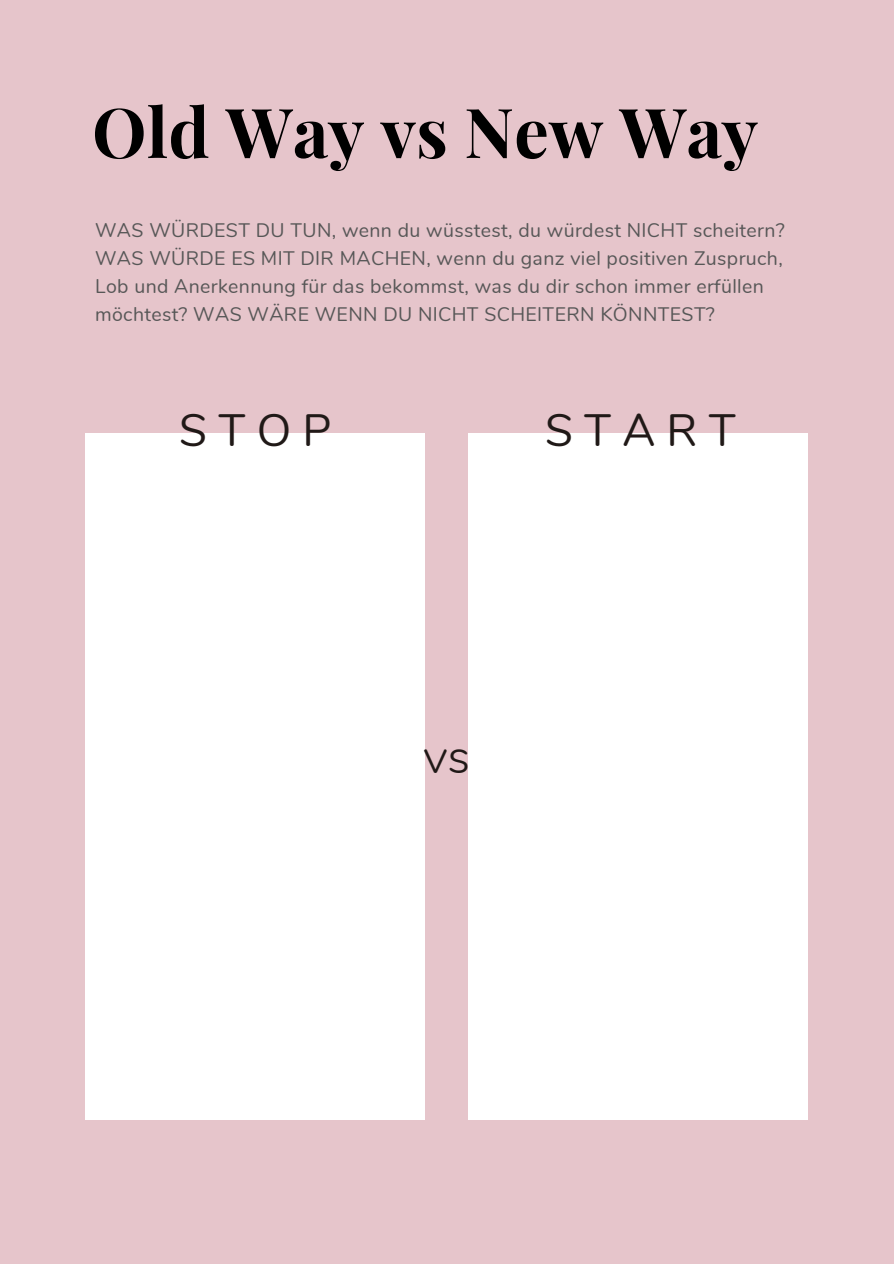
<style>
.page{position:relative;width:894px;height:1264px;background:#fff}
.page>*{position:absolute;margin:0;border:0;box-sizing:border-box;transform-origin:0 0}
.t1{font:700 68.85px "Playfair Display";letter-spacing:.005em;color:#000}
.t2{font:300 47.4px "Nunito";color:#201917}
.t3{font:45.3px "Nunito";letter-spacing:.245em;color:#201917}
.t4{font:19.5px/28.2px "Nunito";letter-spacing:.02em;color:#575757}
</style>
<div class="page">
<div style="left:0;top:0;width:893px;height:1263px;background:#e6c5cb"></div>
<div style="left:86px;top:434px;width:339px;height:685px;background:#fff"></div>
<div style="left:468px;top:434px;width:339px;height:685px;background:#fff"></div>
<h1 class="t1" style="left:92px;top:84px;width:667px">Old Way vs New Way</h1>
<p class="t4" style="left:95px;top:216px;width:690px">WAS WÜRDEST DU TUN, wenn du wüsstest, du würdest NICHT scheitern?<br>WAS WÜRDE ES MIT DIR MACHEN, wenn du ganz viel positiven Zuspruch, Lob und Anerkennung für das bekommst, was du dir schon immer erfüllen möchtest? WAS WÄRE WENN DU NICHT SCHEITERN KÖNNTEST?</p>
<h2 class="t3" style="left:179px;top:400px;width:154px">STOP</h2>
<h3 class="t3" style="left:545px;top:400px;width:192px">START</h3>
<h2 class="t2" style="left:423px;top:725px;width:48px">vs</h2>
</div>
